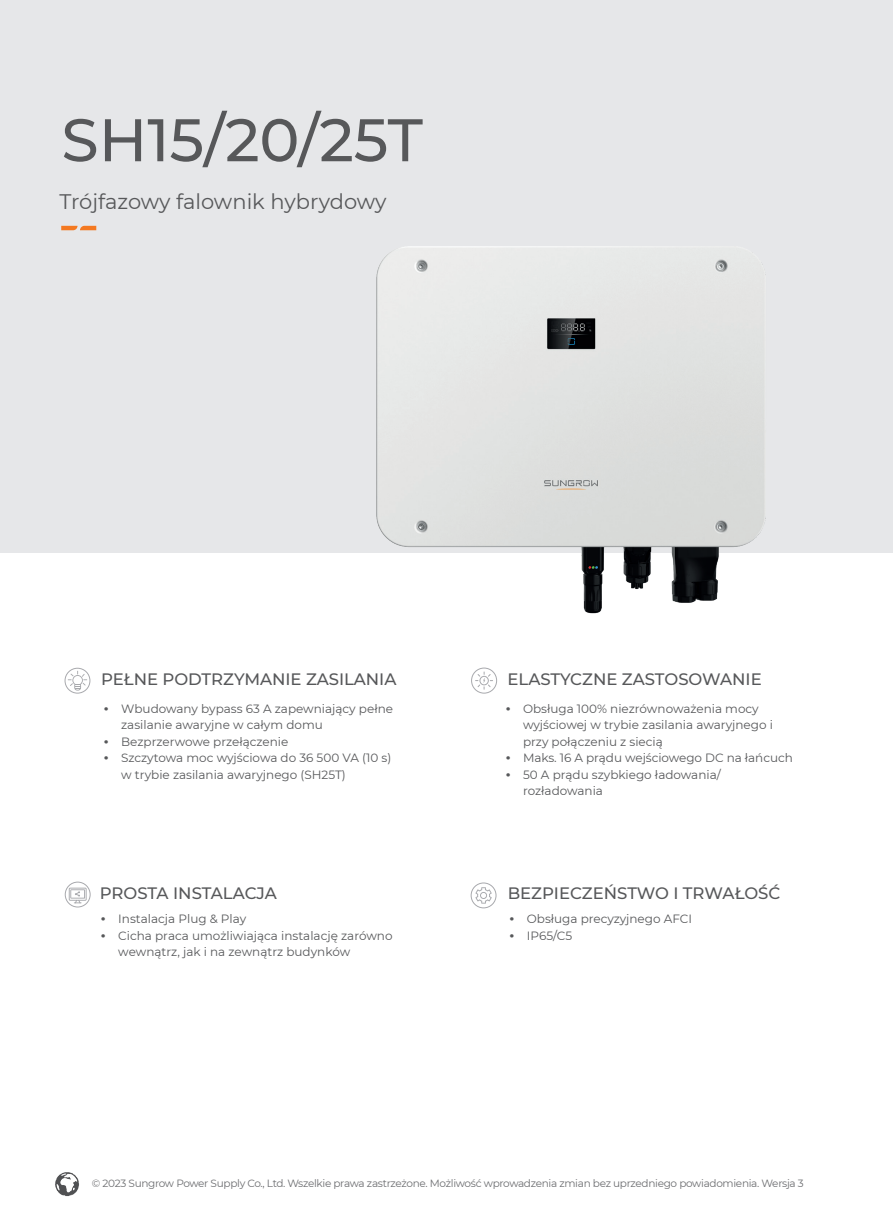
<style>
.page{position:relative;width:893px;height:1212px;background:#fff}
.page>*{position:absolute;margin:0;border:0;box-sizing:border-box;transform-origin:0 0}
.t1{font:500 60px "Montserrat";color:#57585a}
.t2{font:21px "Montserrat";letter-spacing:-.005em;color:#57585a}
.t3{font:500 16.5px "Montserrat";letter-spacing:-.005em;color:#57585a}
.t4{font:12px/16.5px "Montserrat";color:#57585a}
.t5{font:10.5px "Montserrat";letter-spacing:-.03em;color:#6c6d70}
.s1{font-family:"Arial";font-weight:700}
</style>
<div class="page">
<img style="left:55px;top:1172px;width:24px;height:25px">
<div style="left:0;top:0;width:893px;height:553px;background:#e6e7e9"></div>
<svg style="left:61px;top:226px;width:35px;height:4px"></svg>
<img style="left:376px;top:246px;width:390px;height:368px">
<svg style="left:475px;top:671px;width:19px;height:19px"></svg>
<div style="left:471px;top:668px;width:26px;height:25px;border:1px solid #a8a9ad;border-radius:50%"></div>
<div style="left:65px;top:668px;width:25px;height:25px;border:1px solid #a8a9ad;border-radius:50%"></div>
<svg style="left:68px;top:671px;width:19px;height:19px"></svg>
<div style="left:471px;top:882px;width:25px;height:26px;border:1px solid #a8a9ad;border-radius:50%"></div>
<svg style="left:475px;top:887px;width:17px;height:16px"></svg>
<div style="left:65px;top:882px;width:26px;height:25px;border:1px solid #a8a9ad;border-radius:50%"></div>
<svg style="left:69px;top:888px;width:18px;height:15px"></svg>
<h1 class="t1" style="left:61px;top:98px;width:363px">SH15/20/25T</h1>
<h2 class="t2" style="left:59px;top:187px;width:329px">Trójfazowy falownik hybrydowy</h2>
<h3 class="t3" style="left:101px;top:668px;width:297px">PEŁNE PODTRZYMANIE ZASILANIA</h3>
<h3 class="t3" style="left:507px;top:668px;width:256px">ELASTYCZNE ZASTOSOWANIE</h3>
<p class="t4" style="left:121px;top:700px;width:273px;text-indent:-17px"><span class="s1">•</span> Wbudowany bypass 63 A zapewniający pełne zasilanie awaryjne w całym domu</p>
<p class="t4" style="left:104px;top:733px;width:186px"><span class="s1">•</span> Bezprzerwowe przełączenie</p>
<p class="t4" style="left:121px;top:749px;width:272px;text-indent:-17px"><span class="s1">•</span> Szczytowa moc wyjściowa do 36 500 VA (10 s) w trybie zasilania awaryjnego (SH25T)</p>
<p class="t4" style="left:523px;top:700px;width:251px;text-indent:-17px"><span class="s1">•</span> Obsługa 100% niezrównoważenia mocy wyjściowej w trybie zasilania awaryjnego i przy połączeniu z siecią</p>
<p class="t4" style="left:506px;top:749px;width:288px"><span class="s1">•</span> Maks. 16 A prądu wejściowego DC na łańcuch</p>
<p class="t4" style="left:523px;top:766px;width:199px;text-indent:-17px"><span class="s1">•</span> 50 A prądu szybkiego ładowania/ rozładowania</p>
<h3 class="t3" style="left:100px;top:882px;width:179px">PROSTA INSTALACJA</h3>
<h3 class="t3" style="left:508px;top:882px;width:274px">BEZPIECZEŃSTWO I TRWAŁOŚĆ</h3>
<p class="t4" style="left:101px;top:910px;width:146px"><span class="s1">•</span> Instalacja Plug &amp; Play</p>
<p class="t4" style="left:118px;top:927px;width:276px;text-indent:-17px"><span class="s1">•</span> Cicha praca umożliwiająca instalację zarówno wewnątrz, jak i na zewnątrz budynków</p>
<p class="t4" style="left:510px;top:910px;width:184px"><span class="s1">•</span> Obsługa precyzyjnego AFCI</p>
<p class="t4" style="left:510px;top:927px;width:64px"><span class="s1">•</span> IP65/C5</p>
<p class="t5" style="left:92px;top:1176px;width:713px">© 2023 Sungrow Power Supply Co., Ltd. Wszelkie prawa zastrzeżone. Możliwość wprowadzenia zmian bez uprzedniego powiadomienia. Wersja 3</p>
</div>
